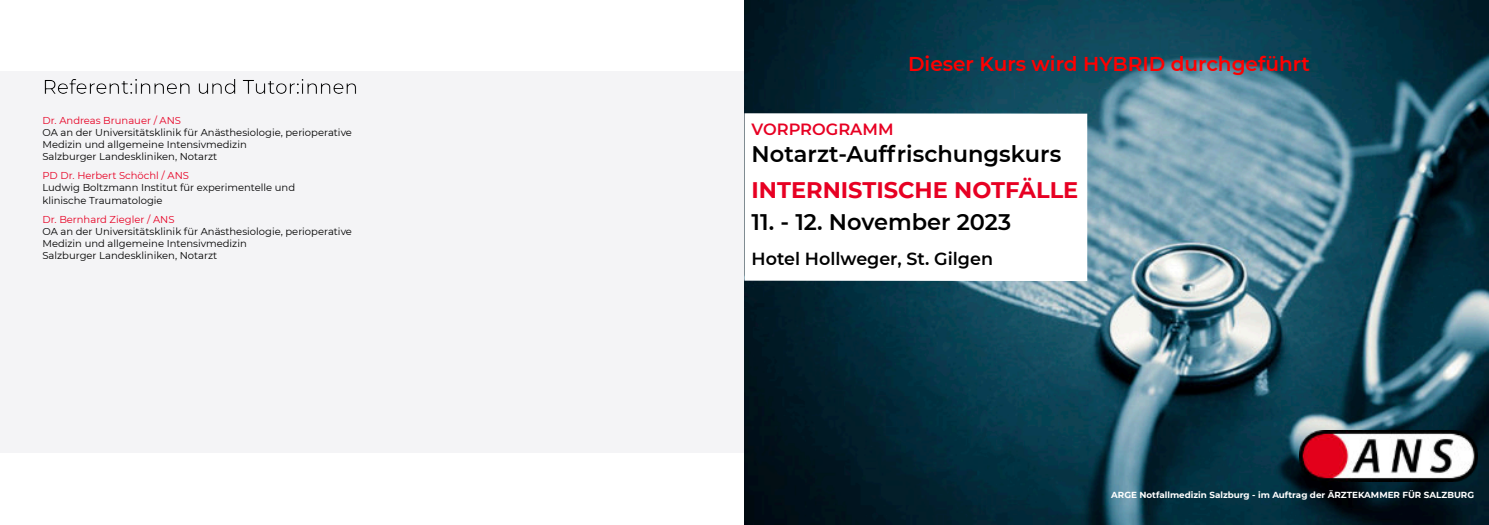
<style>
.page{position:relative;width:1489px;height:525px;background:#fff}
.page>*{position:absolute;margin:0;border:0;box-sizing:border-box;transform-origin:0 0}
.t1{font:600 22.5px "Montserrat";color:#000}
.t2{font:700 22.5px "Montserrat";color:#e70023}
.t3{font:600 20px "Montserrat";color:#f00}
.t4{font:20px "Montserrat";color:#000}
.t5{font:600 17.5px "Montserrat";color:#000}
.t6{font:600 16.25px "Montserrat";color:#e70023}
.t7{font:10px/12px "Montserrat";color:#000}
.t8{font:10px "Montserrat";color:#e70023}
.t9{font:700 8.75px "Montserrat";color:#fff}
</style>
<div class="page">
<img style="left:744px;top:0;width:744px;height:524px">
<div style="left:0;top:72px;width:744px;height:381px;background:#f4f4f6"></div>
<div style="left:744px;top:113px;width:343px;height:168px;background:#fff"></div>
<img style="left:1299px;top:430px;width:177px;height:51px">
<h2 class="t4" style="left:42px;top:74px;width:317px">Referent:innen und Tutor:innen</h2>
<p class="t8" style="left:42px;top:114px;width:140px">Dr. Andreas Brunauer / ANS</p>
<p class="t7" style="left:42px;top:126px;width:311px">OA an der Universitätsklinik für Anästhesiologie, perioperative<br>Medizin und allgemeine Intensivmedizin<br>Salzburger Landeskliniken, Notarzt</p>
<p class="t8" style="left:42px;top:170px;width:148px">PD Dr. Herbert Schöchl / ANS</p>
<p class="t7" style="left:42px;top:182px;width:254px">Ludwig Boltzmann Institut für experimentelle und klinische Traumatologie</p>
<p class="t8" style="left:42px;top:213px;width:134px">Dr. Bernhard Ziegler / ANS</p>
<p class="t7" style="left:42px;top:225px;width:311px">OA an der Universitätsklinik für Anästhesiologie, perioperative<br>Medizin und allgemeine Intensivmedizin<br>Salzburger Landeskliniken, Notarzt</p>
<h2 class="t3" style="left:908px;top:52px;width:403px">Dieser Kurs wird HYBRID durchgeführt</h2>
<h3 class="t6" style="left:751px;top:119px;width:143px">VORPROGRAMM</h3>
<h1 class="t1" style="left:751px;top:140px;width:311px">Notarzt-Auffrischungskurs</h1>
<h1 class="t2" style="left:751px;top:176px;width:328px">INTERNISTISCHE NOTFÄLLE</h1>
<h1 class="t1" style="left:751px;top:208px;width:261px">11. - 12. November 2023</h1>
<h3 class="t5" style="left:751px;top:248px;width:243px">Hotel Hollweger, St. Gilgen</h3>
<p class="t9" style="left:1111px;top:489px;width:364px">ARGE Notfallmedizin Salzburg - im Auftrag der ÄRZTEKAMMER FÜR SALZBURG</p>
</div>
